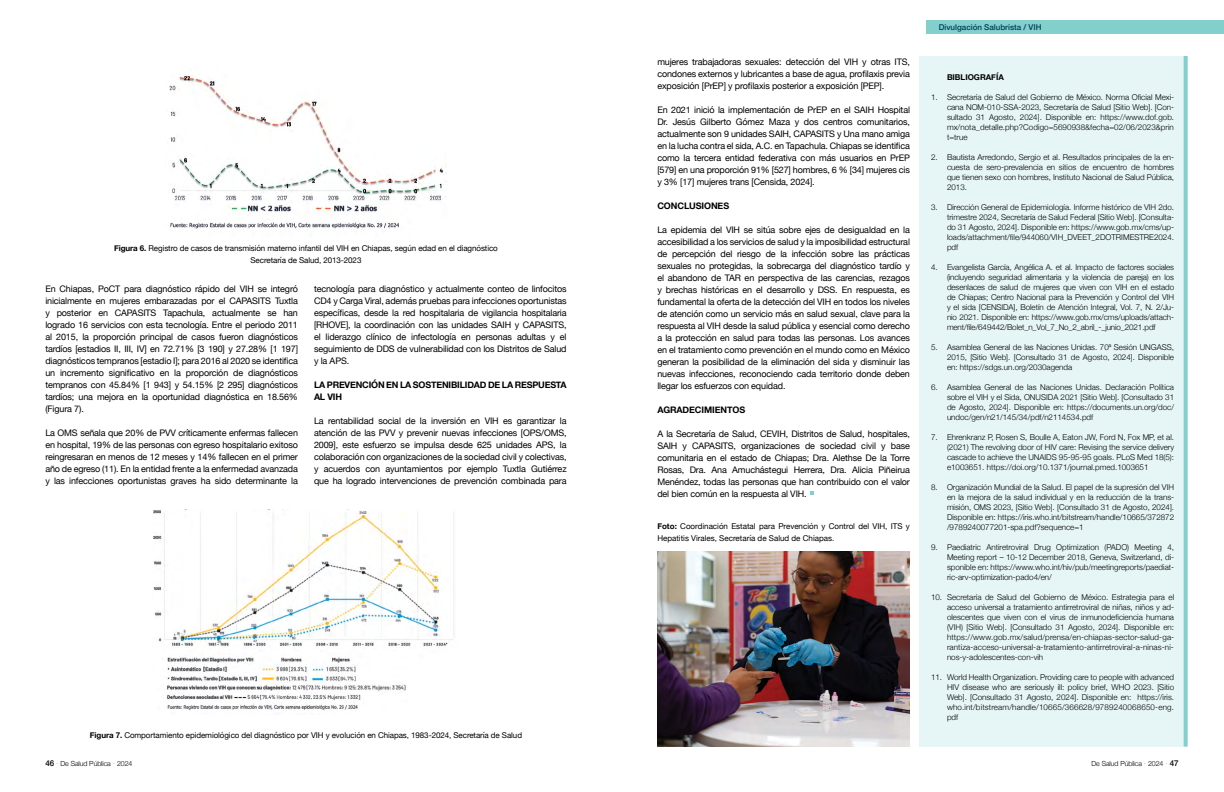
<style>
.page{position:relative;width:1224px;height:792px;background:#fff}
.page>*{position:absolute;margin:0;border:0;box-sizing:border-box;transform-origin:0 0}
.t1{font:9px/12px "Helvetica Neue";letter-spacing:-.015em;color:#000;text-align:justify}
.t2{font:700 9px/12px "Helvetica Neue";letter-spacing:-.02em;color:#000}
.t3{font:300 8px/10px "Helvetica Neue";color:#000;text-align:justify}
.t4{font:8px/12px "Helvetica Neue";letter-spacing:-.01em;color:#000;text-align:center}
.t5{font:500 8px "Helvetica Neue";color:#003e5b}
.t6{font:700 8px "Helvetica Neue";color:#000}
.t7{font:300 7px "Helvetica Neue";letter-spacing:-.01em;color:#000}
.s1{font-weight:700}
.s2{font-weight:500;font-size:8px}
.s3{font-size:8px;color:#83cfcc}
</style>
<div class="page">
<img style="left:153px;top:510px;width:301px;height:200px">
<img style="left:169px;top:75px;width:278px;height:154px">
<div style="left:919px;top:56px;width:265px;height:691px;background:#e6f5f5"></div>
<svg style="left:1184px;top:56px;width:4px;height:691px;background:#8dd3d0"></svg>
<div style="left:926px;top:21px;width:298px;height:13px;background:#83cfcc"></div>
<svg style="left:810px;top:491px;width:4px;height:4px"></svg>
<img style="left:657px;top:551px;width:253px;height:196px">
<p class="t4" style="left:114px;top:243px;width:385px"><span class="s1">Figura 6.</span> Registro de casos de transmisión materno infantil del VIH en Chiapas, según edad en el diagnóstico<br>Secretaría de Salud, 2013-2023</p>
<p class="t1" style="left:45px;top:284px;width:254px">En Chiapas, PoCT para diagnóstico rápido del VIH se integró inicialmente en mujeres embarazadas por el CAPASITS Tuxtla y posterior en CAPASITS Tapachula, actualmente se han logrado 16 servicios con esta tecnología. Entre el periodo 2011 al 2015, la proporción principal de casos fueron diagnósticos tardíos [estadios II, III, IV] en 72.71% [3 190] y 27.28% [1 197] diagnósticos tempranos [estadio I]; para 2016 al 2020 se identifica un incremento significativo en la proporción de diagnósticos tempranos con 45.84% [1 943] y 54.15% [2 295] diagnósticos tardíos; una mejora en la oportunidad diagnóstica en 18.56% (Figura 7).</p>
<p class="t1" style="left:45px;top:428px;width:254px">La OMS señala que 20% de PVV críticamente enfermas fallecen en hospital, 19% de las personas con egreso hospitalario exitoso reingresaran en menos de 12 meses y 14% fallecen en el primer año de egreso (11). En la entidad frente a la enfermedad avanzada y las infecciones oportunistas graves ha sido determinante la</p>
<p class="t1" style="left:314px;top:284px;width:254px">tecnología para diagnóstico y actualmente conteo de linfocitos CD4 y Carga Viral, además pruebas para infecciones oportunistas específicas, desde la red hospitalaria de vigilancia hospitalaria [RHOVE], la coordinación con las unidades SAIH y CAPASITS, el liderazgo clínico de infectología en personas adultas y el seguimiento de DDS de vulnerabilidad con los Distritos de Salud y la APS.</p>
<p class="t2" style="left:314px;top:379px;width:254px">LA PREVENCIÓN EN LA SOSTENIBILIDAD DE LA RESPUESTA<br>AL VIH</p>
<p class="t1" style="left:314px;top:416px;width:254px">La rentabilidad social de la inversión en VIH es garantizar la atención de las PVV y prevenir nuevas infecciones [OPS/OMS, 2009], este esfuerzo se impulsa desde 625 unidades APS, la colaboración con organizaciones de la sociedad civil y colectivas, y acuerdos con ayuntamientos por ejemplo Tuxtla Gutiérrez que ha logrado intervenciones de prevención combinada para</p>
<p class="t4" style="left:90px;top:729px;width:434px"><span class="s1">Figura 7.</span> Comportamiento epidemiológico del diagnóstico por VIH y evolución en Chiapas, 1983-2024, Secretaría de Salud</p>
<p class="t1" style="left:657px;top:56px;width:254px">mujeres trabajadoras sexuales: detección del VIH y otras ITS, condones externos y lubricantes a base de agua, profilaxis previa exposición [PrEP] y profilaxis posterior a exposición [PEP].</p>
<p class="t1" style="left:657px;top:104px;width:254px">En 2021 inició la implementación de PrEP en el SAIH Hospital Dr. Jesús Gilberto Gómez Maza y dos centros comunitarios, actualmente son 9 unidades SAIH, CAPASITS y Una mano amiga en la lucha contra el sida, A.C. en Tapachula. Chiapas se identifica como la tercera entidad federativa con más usuarios en PrEP [579] en una proporción 91% [527] hombres, 6 % [34] mujeres cis y 3% [17] mujeres trans [Censida, 2024].</p>
<p class="t2" style="left:657px;top:200px;width:73px">CONCLUSIONES</p>
<p class="t1" style="left:657px;top:224px;width:254px">La epidemia del VIH se sitúa sobre ejes de desigualdad en la accesibilidad a los servicios de salud y la imposibilidad estructural de percepción del riesgo de la infección sobre las prácticas sexuales no protegidas, la sobrecarga del diagnóstico tardío y el abandono de TAR en perspectiva de las carencias, rezagos y brechas históricas en el desarrollo y DSS. En respuesta, es fundamental la oferta de la detección del VIH en todos los niveles de atención como un servicio más en salud sexual, clave para la respuesta al VIH desde la salud pública y esencial como derecho a la protección en salud para todas las personas. Los avances en el tratamiento como prevención en el mundo como en México generan la posibilidad de la eliminación del sida y disminuir las nuevas infecciones, reconociendo cada territorio donde deben llegar los esfuerzos con equidad.</p>
<p class="t2" style="left:657px;top:404px;width:89px">AGRADECIMIENTOS</p>
<p class="t1" style="left:657px;top:428px;width:254px">A la Secretaría de Salud, CEVIH, Distritos de Salud, hospitales, SAIH y CAPASITS, organizaciones de sociedad civil y base comunitaria en el estado de Chiapas; Dra. Alethse De la Torre Rosas, Dra. Ana Amuchástegui Herrera, Dra. Alicia Piñeirua Menéndez, todas las personas que han contribuido con el valor del bien común en la respuesta al VIH.</p>
<p class="t4" style="left:657px;top:520px;width:254px;text-align:left"><span class="s1">Foto:</span> Coordinación Estatal para Prevención y Control del VIH, ITS y<br>Hepatitis Virales, Secretaría de Salud de Chiapas.</p>
<p class="t5" style="left:939px;top:21px;width:104px">Divulgación Salubrista / VIH</p>
<p class="t6" style="left:947px;top:71px;width:58px">BIBLIOGRAFÍA</p>
<p class="t3" style="left:947px;top:91px;width:229px">Secretaría de Salud del Gobierno de México. Norma Oficial Mexi&shy;cana NOM-010-SSA-2023, Secretaría de Salud [Sitio Web]. [Con&shy;sultado 31 Agosto, 2024]. Disponible en: https://www.dof.gob. mx/nota_detalle.php?Codigo=5690938&amp;fecha=02/06/2023&amp;prin t=true</p>
<p class="t3" style="left:947px;top:151px;width:229px">Bautista Arredondo, Sergio et al. Resultados principales de la en&shy;cuesta de sero-prevalencia en sitios de encuentro de hombres que tienen sexo con hombres, Instituto Nacional de Salud Pública, 2013.</p>
<p class="t3" style="left:947px;top:201px;width:229px">Dirección General de Epidemiología. Informe histórico de VIH 2do. trimestre 2024, Secretaría de Salud Federal [Sitio Web]. [Consulta&shy;do 31 Agosto, 2024]. Disponible en: https://www.gob.mx/cms/up&shy;loads/attachment/file/944060/VIH_DVEET_2DOTRIMESTRE2024. pdf</p>
<p class="t3" style="left:947px;top:261px;width:229px">Evangelista García, Angélica A. et al. Impacto de factores sociales (incluyendo seguridad alimentaria y la violencia de pareja) en los desenlaces de salud de mujeres que viven con VIH en el estado de Chiapas; Centro Nacional para la Prevención y Control del VIH y el sida [CENSIDA], Boletín de Atención Integral, Vol. 7, N. 2/Ju&shy;nio 2021. Disponible en: https://www.gob.mx/cms/uploads/attach&shy;ment/file/649442/Bolet_n_Vol_7_No_2_abril_-_junio_2021.pdf</p>
<p class="t3" style="left:947px;top:341px;width:229px">Asamblea General de las Naciones Unidas. 70ª Sesión UNGASS, 2015, [Sitio Web]. [Consultado 31 de Agosto, 2024]. Disponible en: https://sdgs.un.org/2030agenda</p>
<p class="t3" style="left:947px;top:381px;width:229px">Asamblea General de las Naciones Unidas. Declaración Política sobre el VIH y el Sida, ONUSIDA 2021 [Sitio Web]. [Consultado 31 de Agosto, 2024]. Disponible en: https://documents.un.org/doc/ undoc/gen/n21/145/34/pdf/n2114534.pdf</p>
<p class="t3" style="left:947px;top:431px;width:229px">Ehrenkranz P, Rosen S, Boulle A, Eaton JW, Ford N, Fox MP, et al. (2021) The revolving door of HIV care: Revising the service delivery cascade to achieve the UNAIDS 95-95-95 goals. PLoS Med 18(5): e1003651. https://doi.org/10.1371/journal.pmed.1003651</p>
<p class="t3" style="left:947px;top:481px;width:229px">Organización Mundial de la Salud. El papel de la supresión del VIH en la mejora de la salud individual y en la reducción de la trans&shy;misión, OMS 2023, [Sitio Web]. [Consultado 31 de Agosto, 2024].<br>Disponible en: https://iris.who.int/bitstream/handle/10665/372872 /9789240077201-spa.pdf?sequence=1</p>
<p class="t3" style="left:947px;top:541px;width:229px">Paediatric Antiretroviral Drug Optimization (PADO) Meeting 4, Meeting report – 10-12 December 2018, Geneva, Switzerland, di&shy;sponible en: https://www.who.int/hiv/pub/meetingreports/paediat&shy;ric-arv-optimization-pado4/en/</p>
<p class="t3" style="left:947px;top:591px;width:229px">Secretaría de Salud del Gobierno de México. Estrategia para el acceso universal a tratamiento antirretroviral de niñas, niños y ad&shy;olescentes que viven con el virus de inmunodeficiencia humana (VIH) [Sitio Web]. [Consultado 31 Agosto, 2024]. Disponible en: https://www.gob.mx/salud/prensa/en-chiapas-sector-salud-ga&shy;rantiza-acceso-universal-a-tratamiento-antirretroviral-a-ninas-ni&shy;nos-y-adolescentes-con-vih</p>
<p class="t3" style="left:947px;top:671px;width:229px">World Health Organization. Providing care to people with advanced HIV disease who are seriously ill: policy brief, WHO 2023. [Sitio Web]. [Consultado 31 Agosto, 2024]. Disponible en: https://iris. who.int/bitstream/handle/10665/366628/9789240068650-eng. pdf</p>
<p class="t3" style="left:931px;top:91px;width:8px">1.</p>
<p class="t3" style="left:931px;top:151px;width:8px">2.</p>
<p class="t3" style="left:931px;top:201px;width:8px">3.</p>
<p class="t3" style="left:931px;top:261px;width:8px">4.</p>
<p class="t3" style="left:931px;top:341px;width:8px">5.</p>
<p class="t3" style="left:931px;top:381px;width:8px">6.</p>
<p class="t3" style="left:931px;top:431px;width:8px">7.</p>
<p class="t3" style="left:931px;top:481px;width:8px">8.</p>
<p class="t3" style="left:931px;top:541px;width:8px">9.</p>
<p class="t3" style="left:931px;top:591px;width:12px">10.</p>
<p class="t3" style="left:931px;top:671px;width:12px">11.</p>
<p class="t7" style="left:45px;top:758px;width:89px"><span class="s2">46</span> <span class="s3">·</span> De Salud Pública <span class="s3">·</span> 2024</p>
<p class="t7" style="left:1092px;top:758px;width:89px">De Salud Pública <span class="s3">·</span> 2024 <span class="s3">·</span> <span class="s2">47</span></p>
</div>
